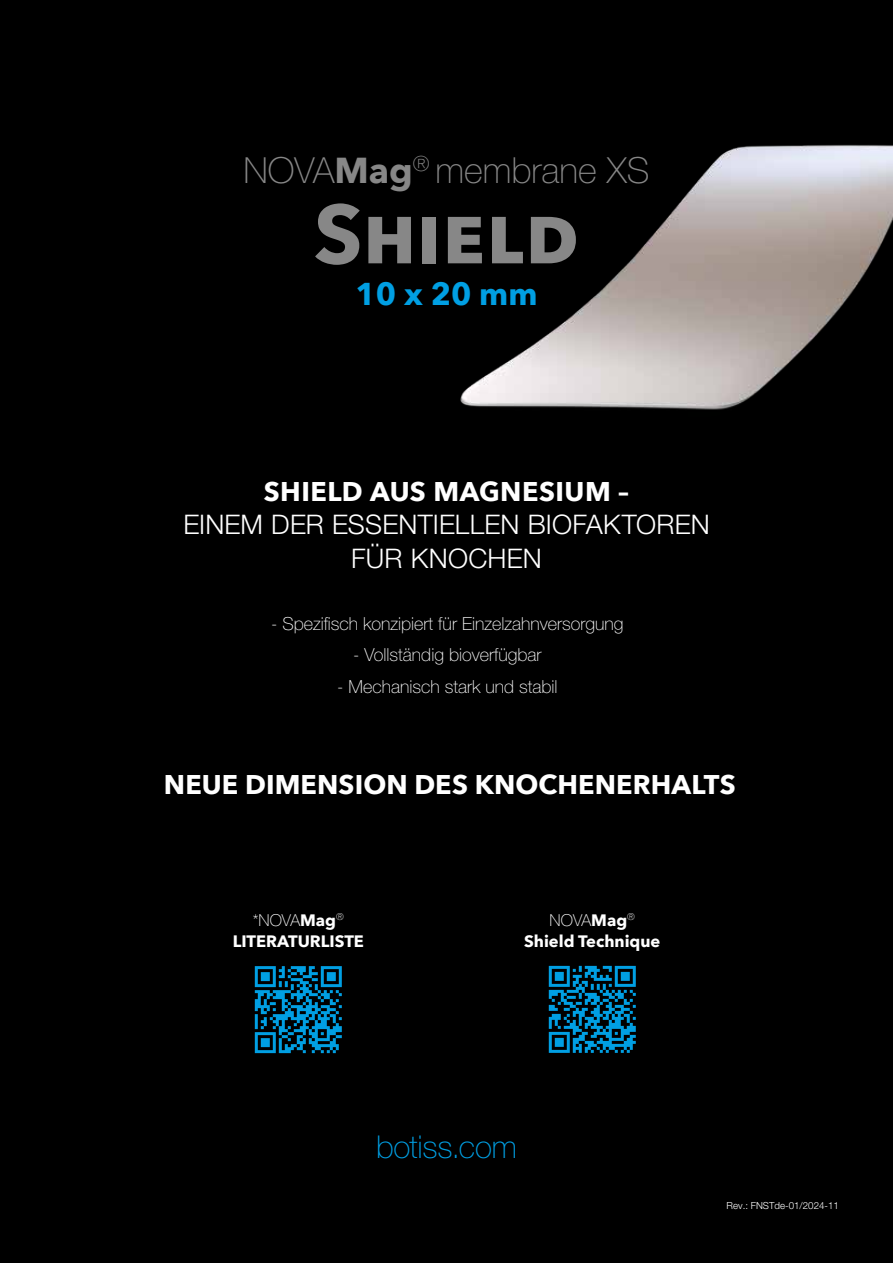
<style>
.page{position:relative;width:893px;height:1263px;background:#000}
.page>*{position:absolute;margin:0;border:0;box-sizing:border-box;transform-origin:0 0}
.t1{font:700 82.5px "Avenir Next";color:#878787}
.t2{font:100 36px "Helvetica Neue LT Pro";color:#878787}
.t3{font:100 31.5px "Helvetica Neue LT Pro";letter-spacing:-.005em;color:#009fe3}
.t4{font:700 31.5px "Avenir Next";color:#009fe3}
.t5{font:700 27px "Avenir Next";letter-spacing:.01em;color:#fff}
.t6{font:300 27px/33.6px "Helvetica Neue LT Pro";letter-spacing:.01em;color:#fff;text-align:center}
.t7{font:100 18px "Helvetica Neue LT Pro";color:#fff}
.t8{font:700 16.5px "Avenir Next";color:#fff}
.t9{font:100 16.5px "Helvetica Neue LT Pro";color:#fff}
.t10{font:300 9.75px "Helvetica Neue LT Pro";color:#fff}
.s1{font-family:"Avenir Next";font-weight:700}
</style>
<div class="page">
<img style="left:460px;top:145px;width:433px;height:265px">
<svg style="left:548px;top:965px;width:88px;height:88px"></svg>
<svg style="left:549px;top:966px;width:87px;height:87px"></svg>
<svg style="left:254px;top:966px;width:82px;height:88px"></svg>
<svg style="left:255px;top:966px;width:87px;height:87px"></svg>
<h2 class="t2" style="left:243px;top:148px;width:408px">NOVA<span class="s1">Mag</span><sup>®</sup> membrane XS</h2>
<h1 class="t1" style="left:314px;top:163px;width:267px">Shield</h1>
<h3 class="t4" style="left:355px;top:267px;width:183px">10 x 20 mm</h3>
<h3 class="t5" style="left:264px;top:468px;width:367px">SHIELD AUS MAGNESIUM –</h3>
<h3 class="t6" style="left:183px;top:507px;width:528px">EINEM DER ESSENTIELLEN BIOFAKTOREN<br>FÜR KNOCHEN</h3>
<p class="t7" style="left:271px;top:612px;width:354px">- Spezifisch konzipiert für Einzelzahnversorgung</p>
<p class="t7" style="left:353px;top:644px;width:190px">- Vollständig bioverfügbar</p>
<p class="t7" style="left:337px;top:675px;width:222px">- Mechanisch stark und stabil</p>
<h3 class="t5" style="left:164px;top:761px;width:573px">NEUE DIMENSION DES KNOCHENERHALTS</h3>
<p class="t9" style="left:253px;top:910px;width:93px">*NOVA<span class="s1">Mag</span><sup>®</sup></p>
<p class="t8" style="left:233px;top:926px;width:133px">LITERATURLISTE</p>
<p class="t9" style="left:550px;top:910px;width:87px">NOVA<span class="s1">Mag</span><sup>®</sup></p>
<p class="t8" style="left:524px;top:926px;width:138px">Shield Technique</p>
<h3 class="t3" style="left:376px;top:1128px;width:142px">botiss.com</h3>
<p class="t10" style="left:727px;top:1199px;width:114px">Rev.: FNSTde-01/2024-11</p>
</div>
